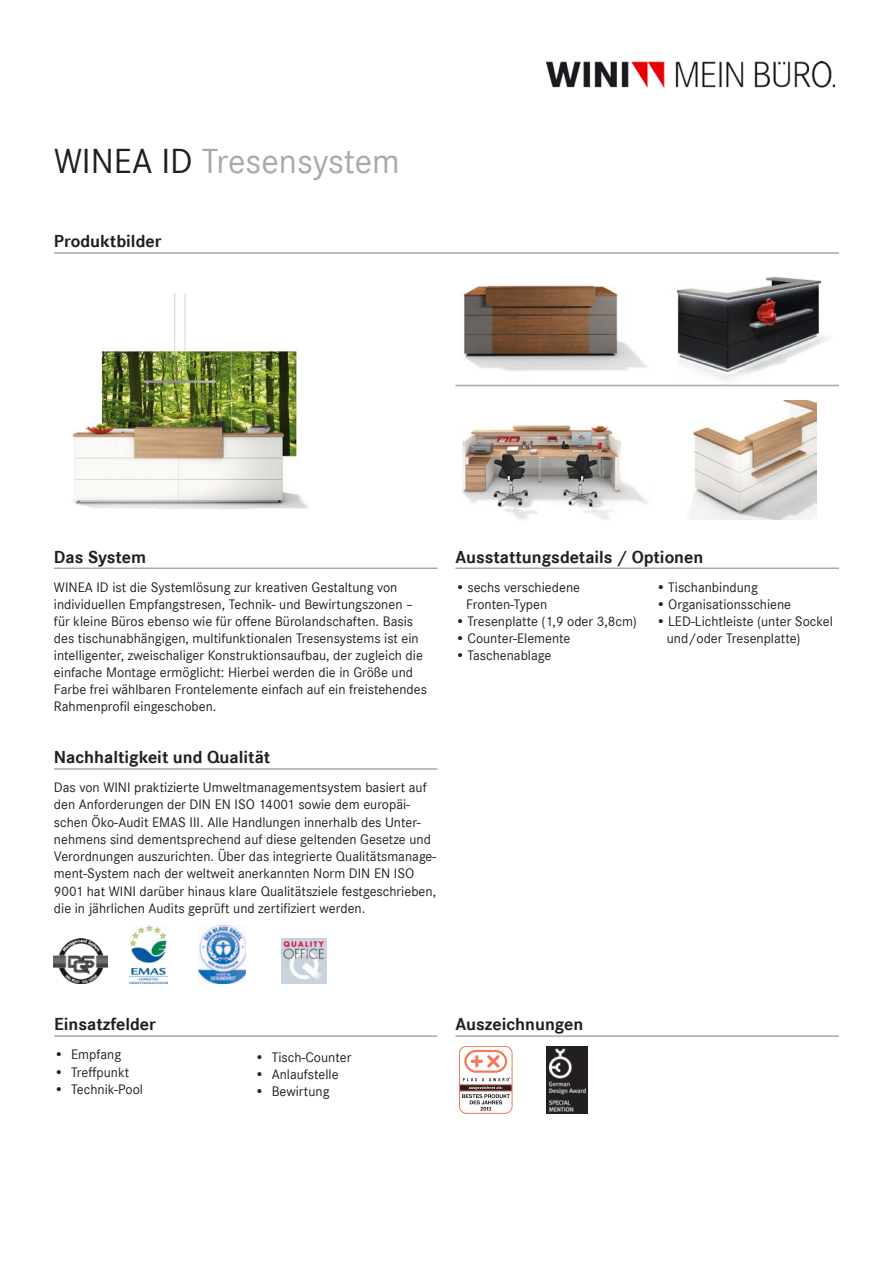
<style>
.page{position:relative;width:893px;height:1263px;background:#fff}
.page>*{position:absolute;margin:0;border:0;box-sizing:border-box;transform-origin:0 0}
.t1{font:36px "Corporate S";color:#a8a9ad}
.t2{font:700 18px "Corporate S";color:#231f20}
.t3{font:14.25px/17.1px "Corporate S";color:#231f20}
.s1{color:#231f20}
</style>
<div class="page">
<img style="left:547px;top:62px;width:287px;height:26px">
<hr style="left:54px;top:252px;width:785px;height:2px;background:#a8a9ad">
<img style="left:72px;top:293px;width:237px;height:216px">
<img style="left:463px;top:285px;width:184px;height:86px">
<img style="left:656px;top:277px;width:183px;height:110px">
<img style="left:690px;top:400px;width:127px;height:120px">
<hr style="left:455px;top:385px;width:384px;height:1px;background:#a8a9ad">
<img style="left:462px;top:425px;width:186px;height:95px">
<hr style="left:54px;top:567px;width:383px;height:2px;background:#a8a9ad">
<img style="left:281px;top:938px;width:45px;height:45px">
<hr style="left:455px;top:1035px;width:384px;height:2px;background:#a8a9ad">
<hr style="left:54px;top:1035px;width:383px;height:2px;background:#a8a9ad">
<img style="left:54px;top:938px;width:53px;height:45px">
<img style="left:198px;top:925px;width:48px;height:58px">
<img style="left:129px;top:925px;width:38px;height:58px">
<hr style="left:54px;top:768px;width:383px;height:2px;background:#a8a9ad">
<hr style="left:455px;top:567px;width:384px;height:2px;background:#a8a9ad">
<img style="left:547px;top:1046px;width:41px;height:67px">
<div style="left:459px;top:1084px;width:53px;height:7px;background:#231f20;border:1px solid #f3795b"></div>
<div style="left:459px;top:1046px;width:53px;height:67px;border:1px solid #f3795b;border-radius:7px"></div>
<svg style="left:462px;top:1050px;width:48px;height:61px"></svg>
<h1 class="t1" style="left:54px;top:141px;width:347px"><span class="s1">WINEA ID</span> Tresensystem</h1>
<p class="t2" style="left:54px;top:231px;width:109px">Produktbilder</p>
<p class="t2" style="left:54px;top:546px;width:94px">Das System</p>
<p class="t3" style="left:54px;top:578px;width:374px">WINEA ID ist die Systemlösung zur kreativen Gestaltung von individuellen Empfangstresen, Technik- und Bewirtungszonen – für kleine Büros ebenso wie für offene Bürolandschaften. Basis des tischunabhängigen, multifunktionalen Tresensystems ist ein intelligenter, zweischaliger Konstruktionsaufbau, der zugleich die einfache Montage ermöglicht: Hierbei werden die in Größe und Farbe frei wählbaren Frontelemente einfach auf ein freistehendes Rahmenprofil eingeschoben.</p>
<p class="t2" style="left:54px;top:747px;width:218px">Nachhaltigkeit und Qualität</p>
<p class="t3" style="left:54px;top:779px;width:384px">Das von WINI praktizierte Umweltmanagementsystem basiert auf den Anforderungen der DIN EN ISO 14001 sowie dem europäi&shy;schen Öko-Audit EMAS III. Alle Handlungen innerhalb des Unter&shy;nehmens sind dementsprechend auf diese geltenden Gesetze und Verordnungen auszurichten. Über das integrierte Qualitätsmanage&shy;ment-System nach der weltweit anerkannten Norm DIN EN ISO 9001 hat WINI darüber hinaus klare Qualitätsziele festgeschrieben, die in jährlichen Audits geprüft und zertifiziert werden.</p>
<p class="t2" style="left:455px;top:546px;width:249px">Ausstattungsdetails / Optionen</p>
<p class="t3" style="left:466px;top:578px;width:115px;text-indent:-11px">• sechs verschiedene<br>Fronten-Typen</p>
<p class="t3" style="left:455px;top:613px;width:183px">• Tresenplatte (1,9 oder 3,8cm)</p>
<p class="t3" style="left:455px;top:630px;width:117px">• Counter-Elemente</p>
<p class="t3" style="left:455px;top:647px;width:97px">• Taschenablage</p>
<p class="t3" style="left:656px;top:578px;width:103px">• Tischanbindung</p>
<p class="t3" style="left:656px;top:595px;width:137px">• Organisationsschiene</p>
<p class="t3" style="left:667px;top:613px;width:167px;text-indent:-11px">• LED-Lichtleiste (unter Sockel und/oder Tresenplatte)</p>
<p class="t2" style="left:54px;top:1014px;width:103px">Einsatzfelder</p>
<p class="t2" style="left:455px;top:1014px;width:129px">Auszeichnungen</p>
<p class="t3" style="left:54px;top:1046px;width:69px">• Empfang</p>
<p class="t3" style="left:54px;top:1063px;width:77px">• Treffpunkt</p>
<p class="t3" style="left:54px;top:1081px;width:90px">• Technik-Pool</p>
<p class="t3" style="left:255px;top:1049px;width:98px">• Tisch-Counter</p>
<p class="t3" style="left:255px;top:1066px;width:85px">• Anlaufstelle</p>
<p class="t3" style="left:255px;top:1083px;width:76px">• Bewirtung</p>
</div>
